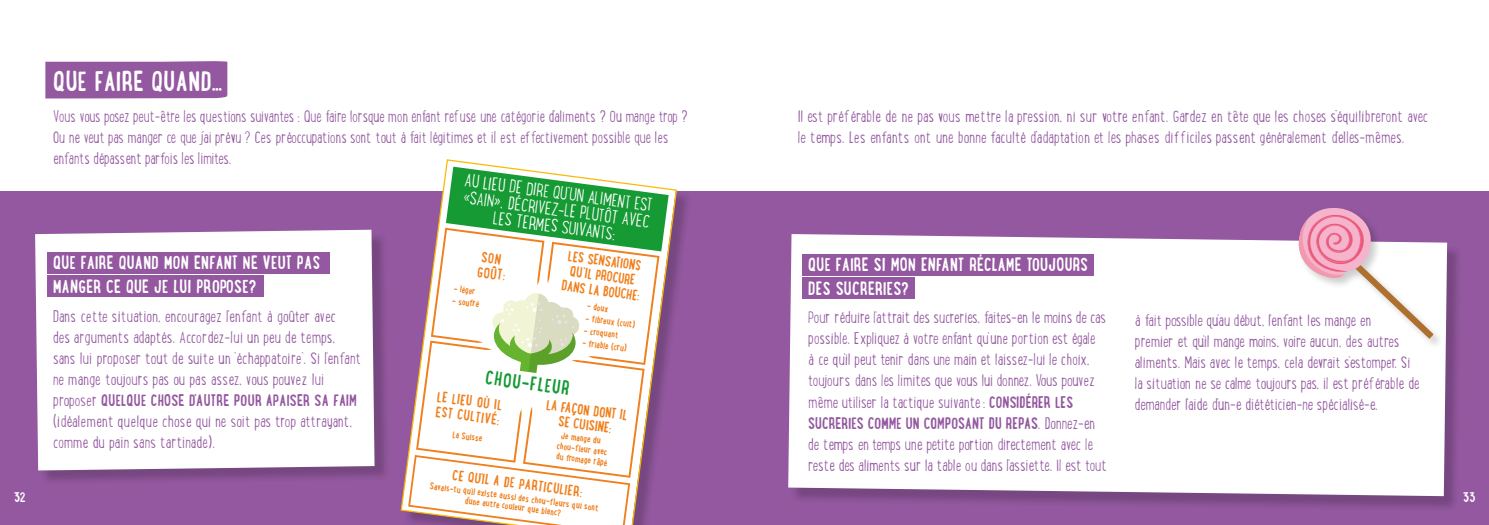
<style>
.page{position:relative;width:1489px;height:525px;background:#fff}
.page>*{position:absolute;margin:0;border:0;box-sizing:border-box;transform-origin:0 0}
.t1{font:700 30px "Lunch Box";letter-spacing:.01em;color:#fff}
.t2{font:700 21.12px "Lunch Box";color:#159a34}
.t3{font:700 20px/24px "Lunch Box";letter-spacing:.01em;color:#fff}
.t4{font:300 19.38px/16.8px "Lunch Box";color:#fff;text-align:center}
.t5{font:300 17.5px/21px "Lunch Box";color:#93589f}
.t6{font:300 17.5px/21px "Lunch Box";color:#93589f;scale:.95 1}
.t7{font:700 15.75px/14.9px "Lunch Box";color:#f0801d}
.t8{font:700 15px "Lunch Box";color:#fff}
.t9{font:700 10.5px/10.5px "Lunch Box";color:#f0801d}
.s1{font-weight:700}
</style>
<div class="page">
<div style="left:0;top:191px;width:1488px;height:333px;background:#93589f"></div>
<div style="left:37px;top:231px;width:353px;height:255px;background:#000;opacity:.2"></div>
<div style="left:35px;top:229px;width:339px;height:241px;background:#fff"></div>
<div style="left:790px;top:236px;width:672px;height:275px;background:#000;opacity:.2"></div>
<div style="left:788px;top:234px;width:658px;height:262px;background:#fff"></div>
<div style="left:45px;top:61px;width:182px;height:37px;background:#93589f"></div>
<div style="left:47px;top:252px;width:282px;height:21px;background:#93589f"></div>
<div style="left:47px;top:275px;width:217px;height:22px;background:#93589f"></div>
<div style="left:802px;top:254px;width:292px;height:21px;background:#93589f"></div>
<div style="left:802px;top:277px;width:112px;height:21px;background:#93589f"></div>
<div style="left:403px;top:161px;width:289px;height:363px;background:#000;opacity:.2"></div>
<svg style="left:400px;top:159px;width:277px;height:365px"></svg>
<div style="left:1296px;top:206px;width:148px;height:143px;background:#000;opacity:.2"></div>
<svg style="left:1297px;top:207px;width:143px;height:132px"></svg>
<h1 class="t1" style="left:53px;top:60px;width:170px">QUE FAIRE QUAND…</h1>
<p class="t6" style="left:53px;top:106px;width:669px">Vous vous posez peut-être les questions suivantes : Que faire lorsque mon enfant refuse une catégorie d'aliments ? Ou mange trop ?<br>Ou ne veut pas manger ce que j’ai prévu ? Ces préoccupations sont tout à fait légitimes et il est effectivement possible que les enfants dépassent parfois les limites.</p>
<p class="t5" style="left:797px;top:105px;width:632px">Il est préférable de ne pas vous mettre la pression, ni sur votre enfant. Gardez en tête que les choses s’équilibreront avec le temps. Les enfants ont une bonne faculté d’adaptation et les phases difficiles passent généralement d'elles-mêmes.</p>
<p class="t4" style="left:466px;top:171px;width:193px;rotate:8deg">AU LIEU DE DIRE QU’UN ALIMENT EST «SAIN», DÉCRIVEZ-LE PLUTÔT AVEC<br>LES TERMES SUIVANTS:</p>
<p class="t7" style="left:567px;top:247px;width:80px;text-align:center;rotate:8deg">LES SENSATIONS<br>QU’IL PROCURE<br>DANS LA BOUCHE:</p>
<p class="t7" style="left:480px;top:249px;width:30px;rotate:8deg">SON<br>GOÛT:</p>
<p class="t3" style="left:808px;top:252px;width:281px">QUE FAIRE SI MON ENFANT RÉCLAME TOUJOURS<br>DES SUCRERIES?</p>
<p class="t5" style="left:808px;top:307px;width:300px">Pour réduire l'attrait des sucreries, faites-en le moins de cas possible. Expliquez à votre enfant qu'une portion est égale<br>à ce qu'il peut tenir dans une main et laissez-lui le choix, toujours dans les limites que vous lui donnez. Vous pouvez même utiliser la tactique suivante: <span class="s1">CONSIDÉRER LES SUCRERIES COMME UN COMPOSANT DU REPAS</span>. Donnez-en de temps en temps une petite portion directement avec le reste des aliments sur la table ou dans l'assiette. Il est tout</p>
<p class="t5" style="left:1134px;top:309px;width:286px">à fait possible qu'au début, l'enfant les mange en<br>premier et qu'il mange moins, voire aucun, des autres aliments. Mais avec le temps, cela devrait s'estomper. Si la situation ne se calme toujours pas, il est préférable de demander l'aide d'un-e diététicien-ne spécialisé-e.</p>
<p class="t3" style="left:53px;top:250px;width:269px">QUE FAIRE QUAND MON ENFANT NE VEUT PAS<br>MANGER CE QUE JE LUI PROPOSE?</p>
<p class="t5" style="left:53px;top:305px;width:309px">Dans cette situation, encouragez l'enfant à goûter avec<br>des arguments adaptés. Accordez-lui un peu de temps, sans lui proposer tout de suite un "échappatoire". Si l'enfant ne mange toujours pas ou pas assez, vous pouvez lui proposer <span class="s1">QUELQUE CHOSE D’AUTRE POUR APAISER SA FAIM </span>(idéalement quelque chose qui ne soit pas trop attrayant, comme du pain sans tartinade).</p>
<p class="t9" style="left:454px;top:282px;width:25px;rotate:8deg">- lé ger</p>
<p class="t9" style="left:453px;top:294px;width:29px;rotate:8deg">- soufré</p>
<p class="t9" style="left:588px;top:300px;width:24px;rotate:8deg">- doux</p>
<p class="t9" style="left:586px;top:312px;width:54px;rotate:8deg">- fibreux (cuit)</p>
<p class="t9" style="left:585px;top:324px;width:38px;rotate:8deg">- croquant</p>
<p class="t9" style="left:583px;top:336px;width:49px;rotate:8deg">- friable (cru)</p>
<p class="t2" style="left:488px;top:362px;width:86px;rotate:8deg">CHOU-FLEUR</p>
<p class="t7" style="left:438px;top:388px;width:67px;rotate:8deg">LE LIEU OÙ IL<br>EST CULTIVÉ:</p>
<p class="t7" style="left:547px;top:396px;width:83px;text-align:center;rotate:8deg">LA FAÇON DONT IL<br>SE CUISINE:</p>
<p class="t7" style="left:454px;top:466px;width:133px;rotate:8deg">CE QU’IL A DE PARTICULIER:</p>
<p class="t9" style="left:453px;top:428px;width:33px;rotate:8deg">La S uisse</p>
<p class="t9" style="left:559px;top:429px;width:54px;rotate:8deg">Je m ange du chou- fleuravec du from age râ pé</p>
<p class="t9" style="left:431px;top:479px;width:173px;line-height:9.6px;text-align:center;rotate:8deg">S avais- tu qu’ ilexiste aussides chou- fleurs quisont d’ une autre couleurque blanc?</p>
<p class="t8" style="left:14px;top:486px;width:13px">32</p>
<p class="t8" style="left:1463px;top:486px;width:14px">33</p>
</div>
